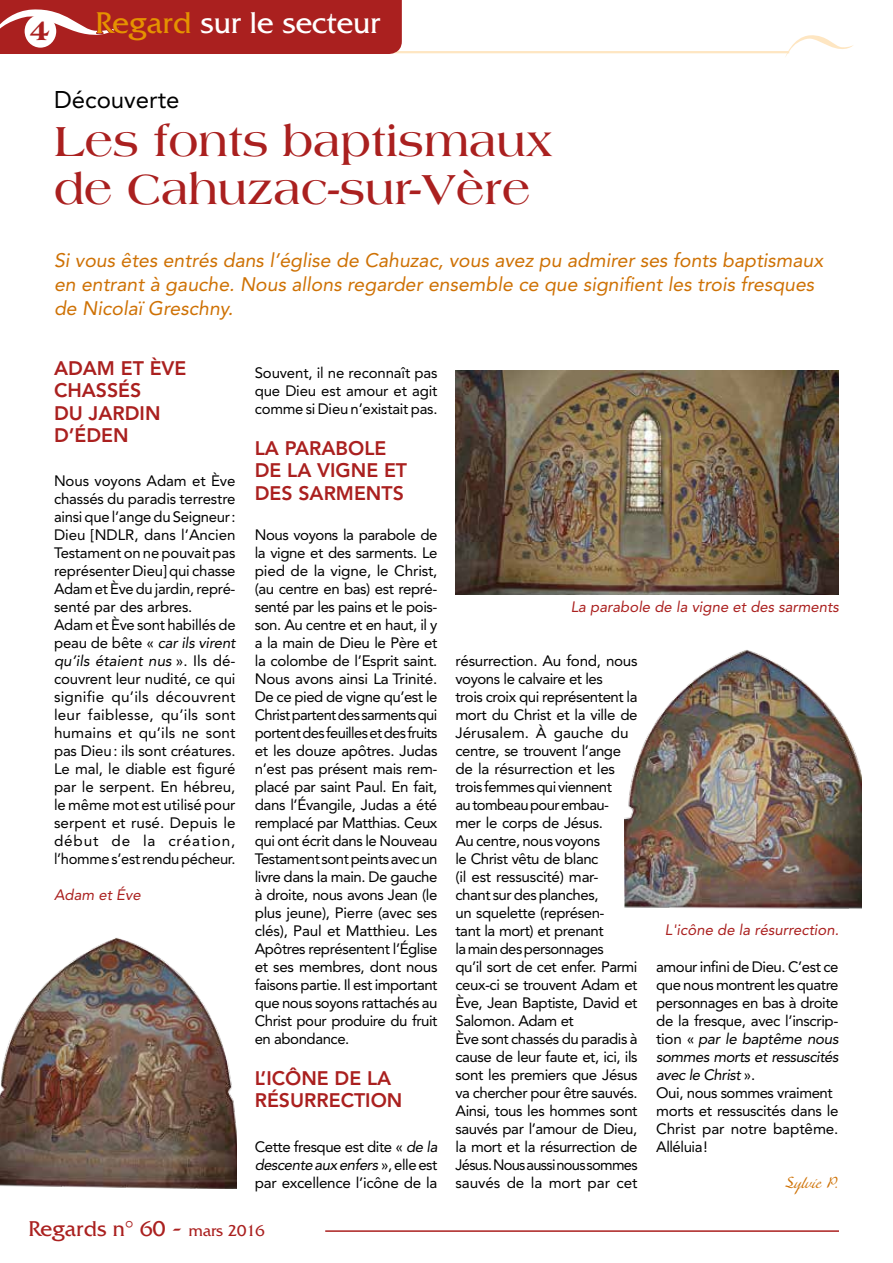
<style>
.page{position:relative;width:893px;height:1263px;background:#fff}
.page>*{position:absolute;margin:0;border:0;box-sizing:border-box;transform-origin:0 0}
.t1{font:700 45px/48px "Americana";color:#aa201f}
.t2{font:31.5px "Friz Quadrata";color:#fff}
.t3{font:800 30px "Americana";color:#aa201f}
.t4{font:24px "Avenir";color:#000}
.t5{font:22.5px "Friz Quadrata";color:#aa201f}
.t6{font:italic 19.5px/24px "Avenir";color:#ce7104}
.t7{font:800 19.5px/22.5px "Avenir";color:#aa201f}
.t8{font:16.5px "Linotype Agogo";color:#ce7104}
.t9{font:15px/18px "Avenir";letter-spacing:-.025em;color:#000}
.t10{font:italic 15px "Avenir";color:#aa201f}
.s1{color:#e59200}
.s2{font-style:italic}
.s3{font-size:25.5px}
.s4{font-size:16.5px}
</style>
<div class="page">
<img style="left:625px;top:650px;width:236px;height:259px">
<img style="left:455px;top:371px;width:384px;height:223px">
<img style="left:0;top:937px;width:237px;height:251px">
<hr style="left:325px;top:1230px;width:514px;height:2px;background:#aa201f">
<hr style="left:308px;top:51px;width:481px;height:2px;background:#fee6c2">
<svg style="left:785px;top:35px;width:68px;height:22px"></svg>
<svg style="left:0;top:0;width:402px;height:54px;background:#b0302f"></svg>
<h3 class="t3" style="left:30px;top:13px;width:22px">4</h3>
<h2 class="t2" style="left:96px;top:5px;width:286px"><span class="s1">Regard</span> sur le secteur</h2>
<h3 class="t4" style="left:54px;top:86px;width:127px">Découverte</h3>
<h1 class="t1" style="left:54px;top:117px;width:500px">Les fonts baptismaux de Cahuzac-sur-Vère</h1>
<h3 class="t6" style="left:54px;top:248px;width:771px">Si vous êtes entrés dans l’église de Cahuzac, vous avez pu admirer ses fonts baptismaux en entrant à gauche. Nous allons regarder ensemble ce que signifient les trois fresques de Nicolaï Greschny.</h3>
<h3 class="t7" style="left:54px;top:357px;width:134px">ADAM ET ÈVE<br>CHASSÉS<br>DU JARDIN<br>D’ÉDEN</h3>
<p class="t9" style="left:54px;top:472px;width:183px">Nous voyons Adam et Ève chassés du paradis terrestre ainsi que l’ange du Seigneur:<br>Dieu [NDLR, dans l’Ancien<br>Testament on ne pouvait pas représenter Dieu] qui chasse<br>Adam et Ève du jardin, repré&shy;senté par des arbres.<br>Adam et Ève sont habillés de peau de bête « <span class="s2">car ils virent qu’ils étaient nus</span> ». Ils dé&shy;couvrent leur nudité, ce qui signifie qu’ils découvrent leur faiblesse, qu’ils sont humains et qu’ils ne sont pas Dieu: ils sont créatures.<br>Le mal, le diable est figuré par le serpent. En hébreu, le même mot est utilisé pour serpent et rusé. Depuis le début de la création, l’homme s’est rendu pécheur.</p>
<p class="t10" style="left:54px;top:886px;width:88px">Adam et Éve</p>
<p class="t9" style="left:255px;top:364px;width:184px;text-align:justify">Souvent, il ne reconnaît pas que Dieu est amour et agit comme si Dieu n’existait pas.</p>
<h3 class="t7" style="left:255px;top:436px;width:154px">LA PARABOLE<br>DE LA VIGNE ET<br>DES SARMENTS</h3>
<p class="t9" style="left:255px;top:526px;width:184px;text-align:justify">Nous voyons la parabole de la vigne et des sarments. Le pied de la vigne, le Christ, (au centre en bas) est repré&shy;senté par les pains et le pois&shy;son. Au centre et en haut, il y a la main de Dieu le Père et la colombe de l’Esprit saint.<br>Nous avons ainsi La Trinité.<br>De ce pied de vigne qu’est le Christ partent des sarments qui portent des feuilles et des fruits et les douze apôtres. Judas n’est pas présent mais rem&shy;placé par saint Paul. En fait, dans l’Évangile, Judas a été remplacé par Matthias. Ceux qui ont écrit dans le Nouveau Testament sont peints avec un livre dans la main. De gauche à droite, nous avons Jean (le plus jeune), Pierre (avec ses clés), Paul et Matthieu. Les Apôtres représentent l’Église et ses membres, dont nous faisons partie. Il est important que nous soyons rattachés au Christ pour produire du fruit en abondance.</p>
<h3 class="t7" style="left:255px;top:1066px;width:149px">L’ICÔNE DE LA<br>RÉSURRECTION</h3>
<p class="t9" style="left:255px;top:1138px;width:184px;text-align:justify">Cette fresque est dite « <span class="s2">de la descente aux enfers</span> », elle est par excellence l’icône de la</p>
<h3 class="t5" style="left:28px;top:1216px;width:238px">Regards n° 60 <span class="s3">-</span> <span class="s4">mars 2016</span></h3>
<p class="t10" style="left:571px;top:598px;width:270px">La parabole de la vigne et des sarments</p>
<p class="t9" style="left:455px;top:652px;width:184px">résurrection. Au fond, nous voyons le calvaire et les<br>trois croix qui représentent la mort du Christ et la ville de<br>Jérusalem. À gauche du centre, se trouvent l’ange de la résurrection et les trois femmes qui viennent<br>au tombeau pour embau&shy;mer le corps de Jésus.<br>Au centre, nous voyons<br>le Christ vêtu de blanc<br>(il est ressuscité) mar-<br>chant sur des planches,<br>un squelette (représen-<br>tant la mort) et prenant<br>la main des personnages<br>qu’il sort de cet enfer. Parmi ceux-ci se trouvent Adam et<br>Ève, Jean Baptiste, David et<br>Salomon. Adam et<br>Ève sont chassés du paradis à cause de leur faute et, ici, ils sont les premiers que Jésus va chercher pour être sauvés.<br>Ainsi, tous les hommes sont sauvés par l’amour de Dieu, la mort et la résurrection de<br>Jésus. Nous aussi nous sommes sauvés de la mort par cet</p>
<p class="t10" style="left:665px;top:921px;width:175px">L'icône de la résurrection.</p>
<p class="t9" style="left:656px;top:958px;width:184px">amour infini de Dieu. C’est ce que nous montrent les quatre personnages en bas à droite de la fresque, avec l’inscrip&shy;tion « <span class="s2">par le baptême nous sommes morts et ressuscités avec le Christ</span> ».<br>Oui, nous sommes vraiment morts et ressuscités dans le<br>Christ par notre baptême.<br>Alléluia!</p>
<p class="t8" style="left:785px;top:1174px;width:55px">Sylvie P.</p>
</div>
